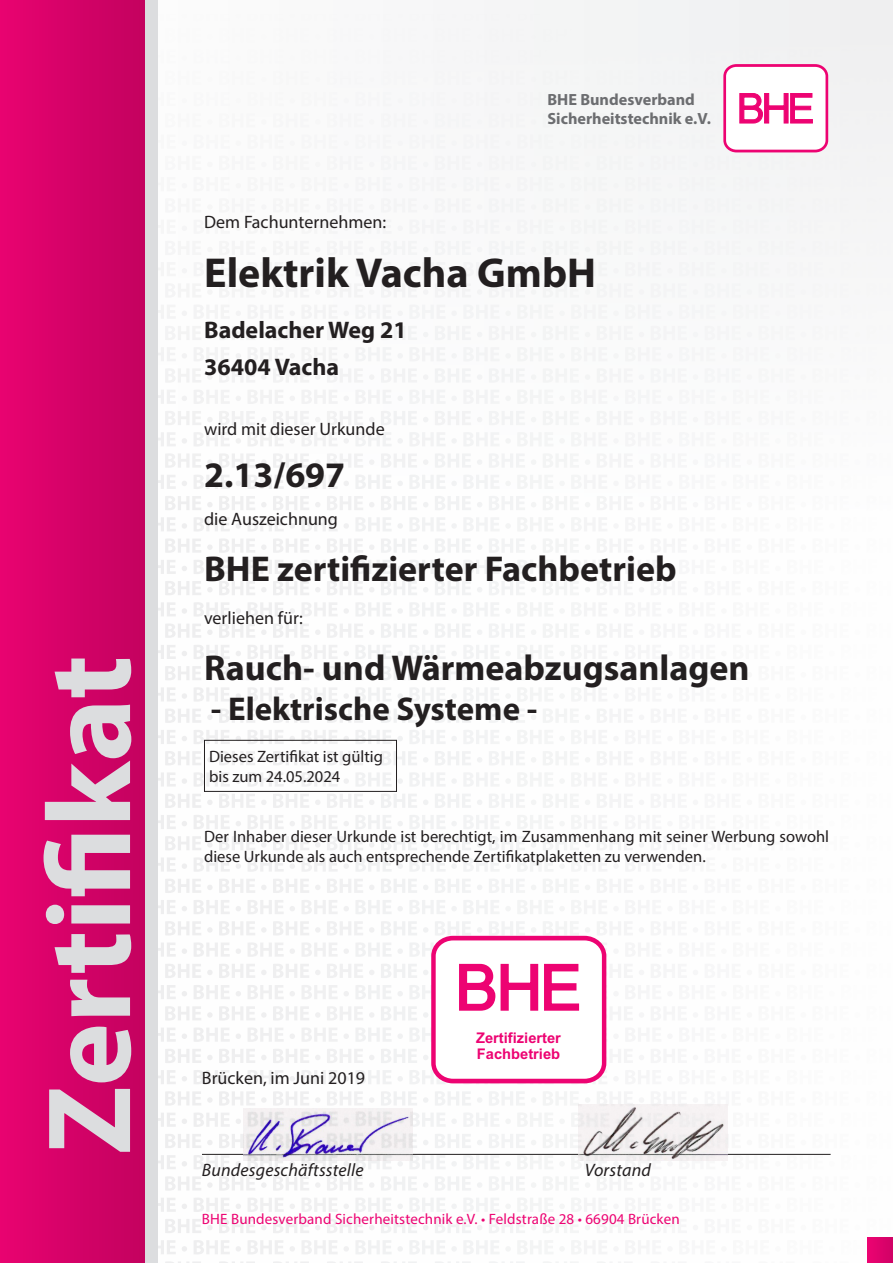
<style>
.page{position:relative;width:893px;height:1263px;background:#fbfbfb}
.page>*{position:absolute;margin:0;border:0;box-sizing:border-box;transform-origin:0 0}
.t1{font:700 120px "Myriad Pro";color:#dcdddf}
.t2{font:700 42px "Myriad Pro";color:#231f20}
.t3{font:700 36px "Myriad Pro";color:#231f20}
.t4{font:700 33px "Myriad Pro";color:#231f20}
.t5{font:700 24px/37.3px "Myriad Pro";color:#231f20}
.t6{font:18px "Myriad Pro";color:#231f20}
.t7{font:italic 18px "Myriad Pro";letter-spacing:.01em;color:#231f20}
.t8{font:16.5px/19.8px "Myriad Pro";color:#231f20}
.t9{font:700 16.2px/19.5px "Myriad Pro";color:#6c6d70}
.t10{font:15px "Myriad Pro";letter-spacing:.01em;color:#ed0372}
.t11{font:700 14.7px/16.4px "Arial";color:#ed0372}
</style>
<div class="page">
<div style="left:433px;top:938px;width:171px;height:143px;background:#fff;border-radius:19px"></div>
<div style="left:431px;top:936px;width:175px;height:147px;border:5px solid #ed0372;border-radius:19px"></div>
<svg style="left:459px;top:963px;width:148px;height:57px"></svg>
<hr style="left:202px;top:1154px;width:629px;height:1px;background:#231f20">
<div style="left:0;top:0;width:157px;height:1263px;background:#dcdddf"></div>
<div style="left:0;top:0;width:145px;height:1263px;background:linear-gradient(to right,#e80370,#c3025f)"></div>
<div style="left:867px;top:1237px;width:26px;height:26px;background:linear-gradient(to right,#ed0372,#d10266)"></div>
<div style="left:725px;top:65px;width:102px;height:86px;background:#fff;border-radius:11px"></div>
<div style="left:723px;top:64px;width:105px;height:88px;border:3px solid #ed0372;border-radius:11px"></div>
<svg style="left:723px;top:92px;width:106px;height:36px"></svg>
<img style="left:243px;top:1108px;width:170px;height:52px">
<img style="left:578px;top:1104px;width:150px;height:56px">
<div style="left:204px;top:740px;width:193px;height:52px;border:1px solid #231f20"></div>
<h1 class="t1" style="left:11px;top:1154px;width:501px;rotate:-90deg">Zertifikat</h1>
<p class="t9" style="left:547px;top:89px;width:165px">BHE Bundesverband<br>Sicherheitstechnik e.V.</p>
<p class="t6" style="left:204px;top:211px;width:183px">Dem Fachunternehmen:</p>
<h2 class="t2" style="left:204px;top:246px;width:393px">Elektrik Vacha GmbH</h2>
<h3 class="t5" style="left:204px;top:310px;width:204px">Badelacher Weg 21<br>36404 Vacha</h3>
<p class="t6" style="left:204px;top:418px;width:182px">wird mit dieser Urkunde</p>
<h3 class="t3" style="left:204px;top:451px;width:143px">2.13/697</h3>
<p class="t6" style="left:204px;top:508px;width:135px">die Auszeichnung</p>
<h3 class="t3" style="left:204px;top:546px;width:474px">BHE zertifizierter Fachbetrieb</h3>
<p class="t6" style="left:204px;top:607px;width:100px">verliehen für:</p>
<h3 class="t3" style="left:204px;top:645px;width:547px">Rauch- und Wärmeabzugsanlagen</h3>
<h3 class="t4" style="left:211px;top:687px;width:328px">- Elektrische Systeme -</h3>
<p class="t8" style="left:209px;top:746px;width:175px">Dieses Zertifikat ist gültig bis zum 24.05.2024</p>
<p class="t8" style="left:204px;top:826px;width:627px">Der Inhaber dieser Urkunde ist berechtigt, im Zusammenhang mit seiner Werbung sowohl diese Urkunde als auch entsprechende Zertifikatplaketten zu verwenden.</p>
<p class="t6" style="left:202px;top:1067px;width:165px">Brücken, im Juni 2019</p>
<p class="t11" style="left:476px;top:1029px;width:86px">Zertifizierter<br>Fachbetrieb</p>
<p class="t7" style="left:202px;top:1159px;width:163px">Bundesgeschäftsstelle</p>
<p class="t7" style="left:585px;top:1159px;width:68px">Vorstand</p>
<p class="t10" style="left:202px;top:1209px;width:479px">BHE Bundesverband Sicherheitstechnik e.V. • Feldstraße 28 • 66904 Brücken</p>
</div>
